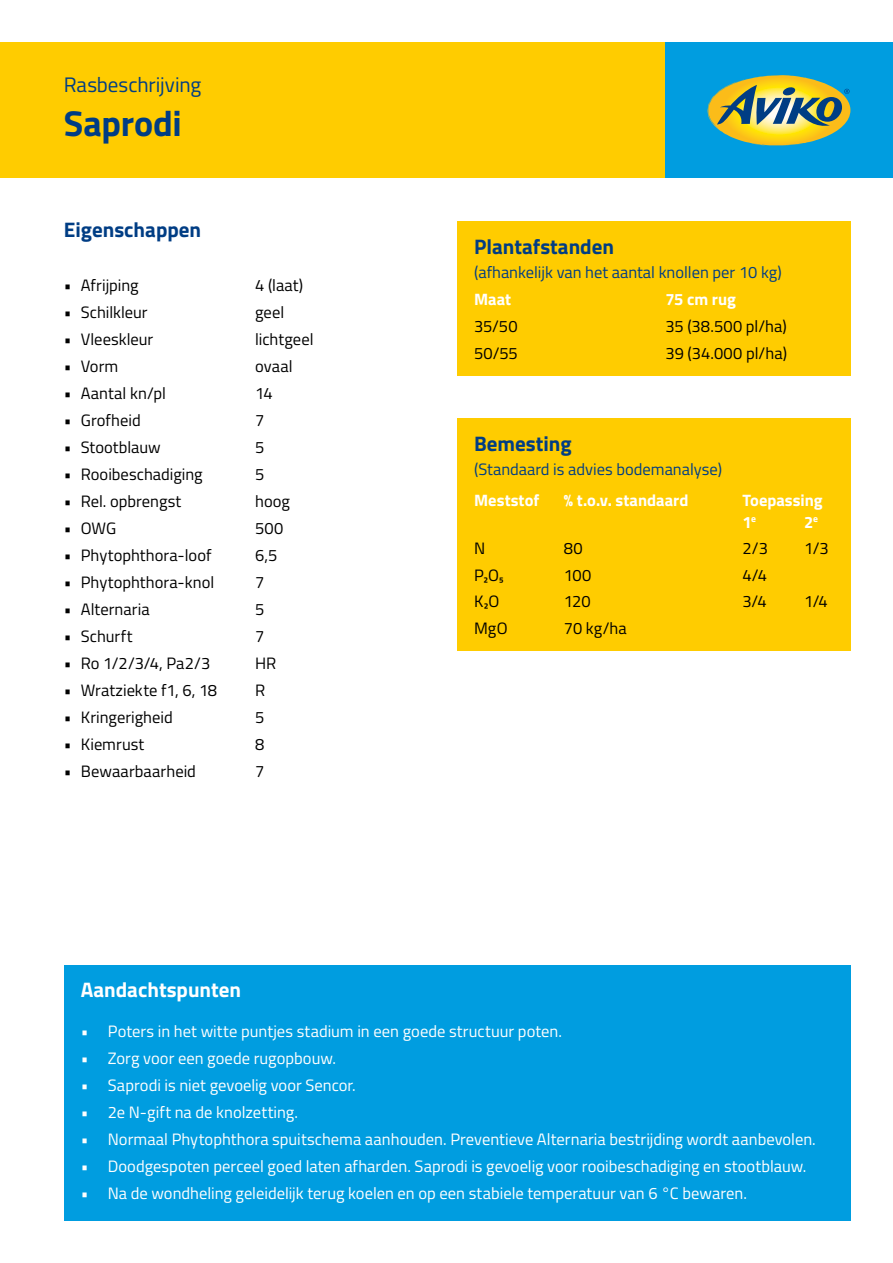
<style>
.page{position:relative;width:893px;height:1263px;background:#fff}
.page>*{position:absolute;margin:0;border:0;box-sizing:border-box;transform-origin:0 0}
.t1{font:700 36px "Titillium";letter-spacing:-.005em;color:#003d84}
.Kop{font:700 21px "Titillium";color:#003d84}
.t2{font:21px "Titillium";letter-spacing:-.005em;color:#003d84}
.Kop-2{font:700 21px "Titillium";color:#fff}
.t3{font:16.5px "Titillium";color:#fff}
.t4{font:16.5px "Titillium";color:#000}
.Kop-3{font:16.5px "Titillium";color:#003d84}
.t5{font:700 16.5px "Titillium";color:#fff}
</style>
<div class="page">
<div style="left:0;top:43px;width:665px;height:135px;background:#fc0"></div>
<div style="left:665px;top:43px;width:228px;height:135px;background:#009de0"></div>
<svg style="left:708px;top:75px;width:141px;height:54px"></svg>
<div style="left:457px;top:221px;width:393px;height:155px;background:#fc0"></div>
<div style="left:457px;top:418px;width:393px;height:233px;background:#fc0"></div>
<div style="left:64px;top:965px;width:786px;height:255px;background:#009de0"></div>
<p class="t2" style="left:64px;top:70px;width:139px">Rasbeschrijving</p>
<p class="t1" style="left:64px;top:95px;width:120px">Saprodi</p>
<p class="Kop" style="left:64px;top:214px;width:139px">Eigenschappen</p>
<p class="t4" style="left:64px;top:273px;width:76px">• Afrijping</p>
<p class="t4" style="left:255px;top:273px;width:50px">4 (laat)</p>
<p class="t4" style="left:64px;top:300px;width:85px">• Schilkleur</p>
<p class="t4" style="left:255px;top:300px;width:31px">geel</p>
<p class="t4" style="left:64px;top:327px;width:91px">• Vleeskleur</p>
<p class="t4" style="left:255px;top:327px;width:60px">lichtgeel</p>
<p class="t4" style="left:64px;top:354px;width:56px">• Vorm</p>
<p class="t4" style="left:255px;top:354px;width:39px">ovaal</p>
<p class="t4" style="left:64px;top:381px;width:104px">• Aantal kn/pl</p>
<p class="t4" style="left:255px;top:381px;width:19px">14</p>
<p class="t4" style="left:64px;top:408px;width:79px">• Grofheid</p>
<p class="t4" style="left:255px;top:408px;width:11px">7</p>
<p class="t4" style="left:64px;top:435px;width:99px">• Stootblauw</p>
<p class="t4" style="left:255px;top:435px;width:11px">5</p>
<p class="t4" style="left:64px;top:462px;width:140px">• Rooibeschadiging</p>
<p class="t4" style="left:255px;top:462px;width:11px">5</p>
<p class="t4" style="left:64px;top:489px;width:119px">• Rel. opbrengst</p>
<p class="t4" style="left:255px;top:489px;width:36px">hoog</p>
<p class="t4" style="left:64px;top:516px;width:54px">• OWG</p>
<p class="t4" style="left:255px;top:516px;width:30px">500</p>
<p class="t4" style="left:64px;top:543px;width:149px">• Phytophthora-loof</p>
<p class="t4" style="left:255px;top:543px;width:24px">6,5</p>
<p class="t4" style="left:64px;top:570px;width:152px">• Phytophthora-knol</p>
<p class="t4" style="left:255px;top:570px;width:11px">7</p>
<p class="t4" style="left:64px;top:597px;width:87px">• Alternaria</p>
<p class="t4" style="left:255px;top:597px;width:11px">5</p>
<p class="t4" style="left:64px;top:624px;width:70px">• Schurft</p>
<p class="t4" style="left:255px;top:624px;width:11px">7</p>
<p class="t4" style="left:64px;top:651px;width:148px">• Ro 1/2/3/4, Pa2/3</p>
<p class="t4" style="left:255px;top:651px;width:23px">HR</p>
<p class="t4" style="left:64px;top:678px;width:155px">• Wratziekte f1, 6, 18</p>
<p class="t4" style="left:255px;top:678px;width:12px">R</p>
<p class="t4" style="left:64px;top:705px;width:111px">• Kringerigheid</p>
<p class="t4" style="left:255px;top:705px;width:11px">5</p>
<p class="t4" style="left:64px;top:732px;width:82px">• Kiemrust</p>
<p class="t4" style="left:255px;top:732px;width:11px">8</p>
<p class="t4" style="left:64px;top:759px;width:134px">• Bewaarbaarheid</p>
<p class="t4" style="left:255px;top:759px;width:11px">7</p>
<p class="Kop" style="left:474px;top:230px;width:142px">Plantafstanden</p>
<p class="Kop-3" style="left:474px;top:260px;width:309px">(afhankelijk van het aantal knollen per 10 kg)</p>
<p class="t5" style="left:474px;top:286px;width:39px">Maat</p>
<p class="t5" style="left:665px;top:286px;width:72px">75 cm rug</p>
<p class="t4" style="left:474px;top:314px;width:45px">35/50</p>
<p class="t4" style="left:665px;top:314px;width:123px">35 (38.500 pl/ha)</p>
<p class="t4" style="left:474px;top:341px;width:45px">50/55</p>
<p class="t4" style="left:665px;top:341px;width:123px">39 (34.000 pl/ha)</p>
<p class="Kop" style="left:474px;top:428px;width:99px">Bemesting</p>
<p class="Kop-3" style="left:474px;top:457px;width:249px">(Standaard is advies bodemanalyse)</p>
<p class="t5" style="left:474px;top:488px;width:67px">Meststof</p>
<p class="t5" style="left:564px;top:488px;width:126px">% t.o.v. standaard</p>
<p class="t5" style="left:742px;top:488px;width:82px">Toepassing</p>
<p class="t5" style="left:742px;top:509px;width:15px">1<sup>e</sup></p>
<p class="t5" style="left:804px;top:509px;width:15px">2<sup>e</sup></p>
<p class="t4" style="left:474px;top:536px;width:13px">N</p>
<p class="t4" style="left:564px;top:536px;width:20px">80</p>
<p class="t4" style="left:742px;top:536px;width:27px">2/3</p>
<p class="t4" style="left:804px;top:536px;width:26px">1/3</p>
<p class="t4" style="left:474px;top:563px;width:31px">P₂O₅</p>
<p class="t4" style="left:564px;top:563px;width:29px">100</p>
<p class="t4" style="left:742px;top:563px;width:26px">4/4</p>
<p class="t4" style="left:474px;top:589px;width:27px">K₂O</p>
<p class="t4" style="left:564px;top:589px;width:28px">120</p>
<p class="t4" style="left:742px;top:589px;width:26px">3/4</p>
<p class="t4" style="left:804px;top:589px;width:25px">1/4</p>
<p class="t4" style="left:474px;top:616px;width:35px">MgO</p>
<p class="t4" style="left:564px;top:616px;width:64px">70 kg/ha</p>
<p class="Kop-2" style="left:81px;top:974px;width:162px">Aandachtspunten</p>
<p class="t3" style="left:81px;top:1019px;width:483px">• Poters in het witte puntjes stadium in een goede structuur poten.</p>
<p class="t3" style="left:81px;top:1046px;width:257px">• Zorg voor een goede rugopbouw.</p>
<p class="t3" style="left:81px;top:1073px;width:276px">• Saprodi is niet gevoelig voor Sencor.</p>
<p class="t3" style="left:81px;top:1100px;width:219px">• 2e N-gift na de knolzetting.</p>
<p class="t3" style="left:81px;top:1127px;width:737px">• Normaal Phytophthora spuitschema aanhouden. Preventieve Alternaria bestrijding wordt aanbevolen.</p>
<p class="t3" style="left:81px;top:1154px;width:727px">• Doodgespoten perceel goed laten afharden. Saprodi is gevoelig voor rooibeschadiging en stootblauw.</p>
<p class="t3" style="left:81px;top:1181px;width:668px">• Na de wondheling geleidelijk terug koelen en op een stabiele temperatuur van 6 °C bewaren.</p>
</div>
